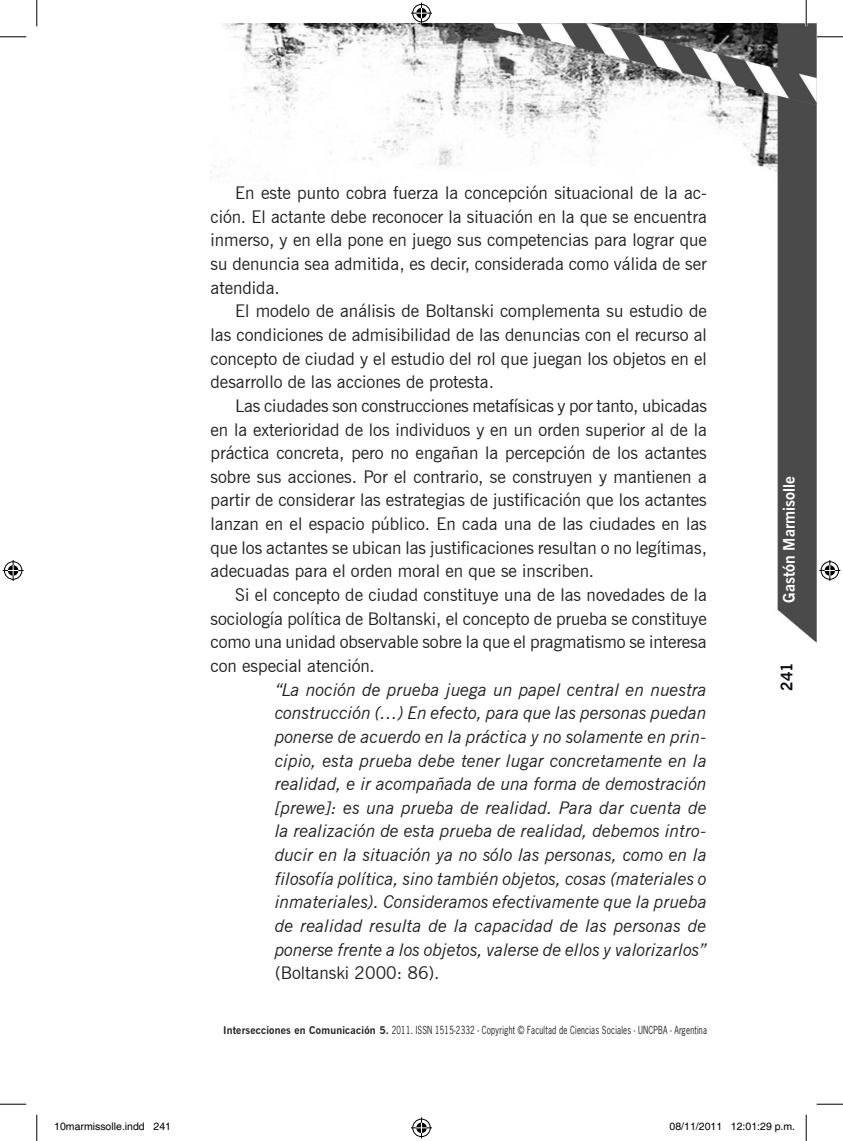
<style>
.page{position:relative;width:843px;height:1141px;background:#fff}
.page>*{position:absolute;margin:0;border:0;box-sizing:border-box;transform-origin:0 0}
.t1{font:17.5px/23.6px "News Gothic BT";color:#231f20;text-align:justify}
.t2{font:italic 17.5px/23.6px "News Gothic BT";color:#231f20;text-align:justify}
.t3{font:700 15.75px "News Gothic BT";color:#fff}
.t4{font:700 15.75px "News Gothic BT";color:#0e0b11}
.t5{font:10.5px "News Gothic Cn";letter-spacing:.02em;color:#231f20}
.t6{font:10.5px "Helvetica";color:#000}
.s1{font-family:"News Gothic BT";font-weight:700}
</style>
<div class="page">
<img style="left:210px;top:24px;width:606px;height:618px">
<hr style="left:805px;top:0;width:2px;height:26px;background:#fff">
<svg style="left:0;top:36px;width:26px;height:1px"></svg>
<svg style="left:816px;top:36px;width:26px;height:1px"></svg>
<svg style="left:0;top:1103px;width:26px;height:1px"></svg>
<svg style="left:816px;top:1103px;width:26px;height:1px"></svg>
<svg style="left:36px;top:0;width:1px;height:26px"></svg>
<svg style="left:36px;top:1114px;width:1px;height:26px"></svg>
<svg style="left:805px;top:0;width:1px;height:26px"></svg>
<svg style="left:805px;top:1114px;width:1px;height:26px"></svg>
<svg style="left:411px;top:3px;width:21px;height:21px"></svg>
<svg style="left:411px;top:1117px;width:21px;height:20px"></svg>
<svg style="left:3px;top:560px;width:21px;height:21px"></svg>
<svg style="left:819px;top:560px;width:21px;height:21px"></svg>
<p class="t1" style="left:210px;top:181px;width:498px;text-indent:25px">En este punto cobra fuerza la concepción situacional de la ac&shy;ción. El actante debe reconocer la situación en la que se encuentra inmerso, y en ella pone en juego sus competencias para lograr que su denuncia sea admitida, es decir, considerada como válida de ser atendida.</p>
<p class="t1" style="left:210px;top:299px;width:498px;text-indent:25px">El modelo de análisis de Boltanski complementa su estudio de las condiciones de admisibilidad de las denuncias con el recurso al concepto de ciudad y el estudio del rol que juegan los objetos en el desarrollo de las acciones de protesta.</p>
<p class="t1" style="left:210px;top:393px;width:498px;text-indent:25px">Las ciudades son construcciones metafísicas y por tanto, ubicadas en la exterioridad de los individuos y en un orden superior al de la práctica concreta, pero no engañan la percepción de los actantes sobre sus acciones. Por el contrario, se construyen y mantienen a partir de considerar las estrategias de justificación que los actantes lanzan en el espacio público. En cada una de las ciudades en las que los actantes se ubican las justificaciones resultan o no legítimas, adecuadas para el orden moral en que se inscriben.</p>
<p class="t1" style="left:210px;top:582px;width:498px;text-indent:25px">Si el concepto de ciudad constituye una de las novedades de la sociología política de Boltanski, el concepto de prueba se constituye como una unidad observable sobre la que el pragmatismo se interesa con especial atención.</p>
<p class="t2" style="left:275px;top:677px;width:433px">“La noción de prueba juega un papel central en nuestra construcción (…) En efecto, para que las personas puedan ponerse de acuerdo en la práctica y no solamente en prin&shy;cipio, esta prueba debe tener lugar concretamente en la realidad, e ir acompañada de una forma de demostración [prewe]: es una prueba de realidad. Para dar cuenta de la realización de esta prueba de realidad, debemos intro&shy;ducir en la situación ya no sólo las personas, como en la filosofía política, sino también objetos, cosas (materiales o inmateriales). Consideramos efectivamente que la prueba de realidad resulta de la capacidad de las personas de ponerse frente a los objetos, valerse de ellos y valorizarlos”</p>
<p class="t1" style="left:275px;top:960px;width:166px">(Boltanski 2000: 86).</p>
<p class="t5" style="left:223px;top:1022px;width:485px"><span class="s1">Intersecciones en Comunicación 5.</span> 2011. ISSN 1515-2332 - Copyright © Facultad de Ciencias Sociales - UNCPBA - Argentina</p>
<p class="t3" style="left:779px;top:602px;width:128px;rotate:-90deg">Gastón Marmisolle</p>
<p class="t4" style="left:777px;top:691px;width:31px;rotate:-90deg">241</p>
<p class="t6" style="left:54px;top:1120px;width:118px">10marmissolle.indd 241</p>
<p class="t6" style="left:669px;top:1120px;width:127px">08/11/2011 12:01:29 p.m.</p>
</div>
